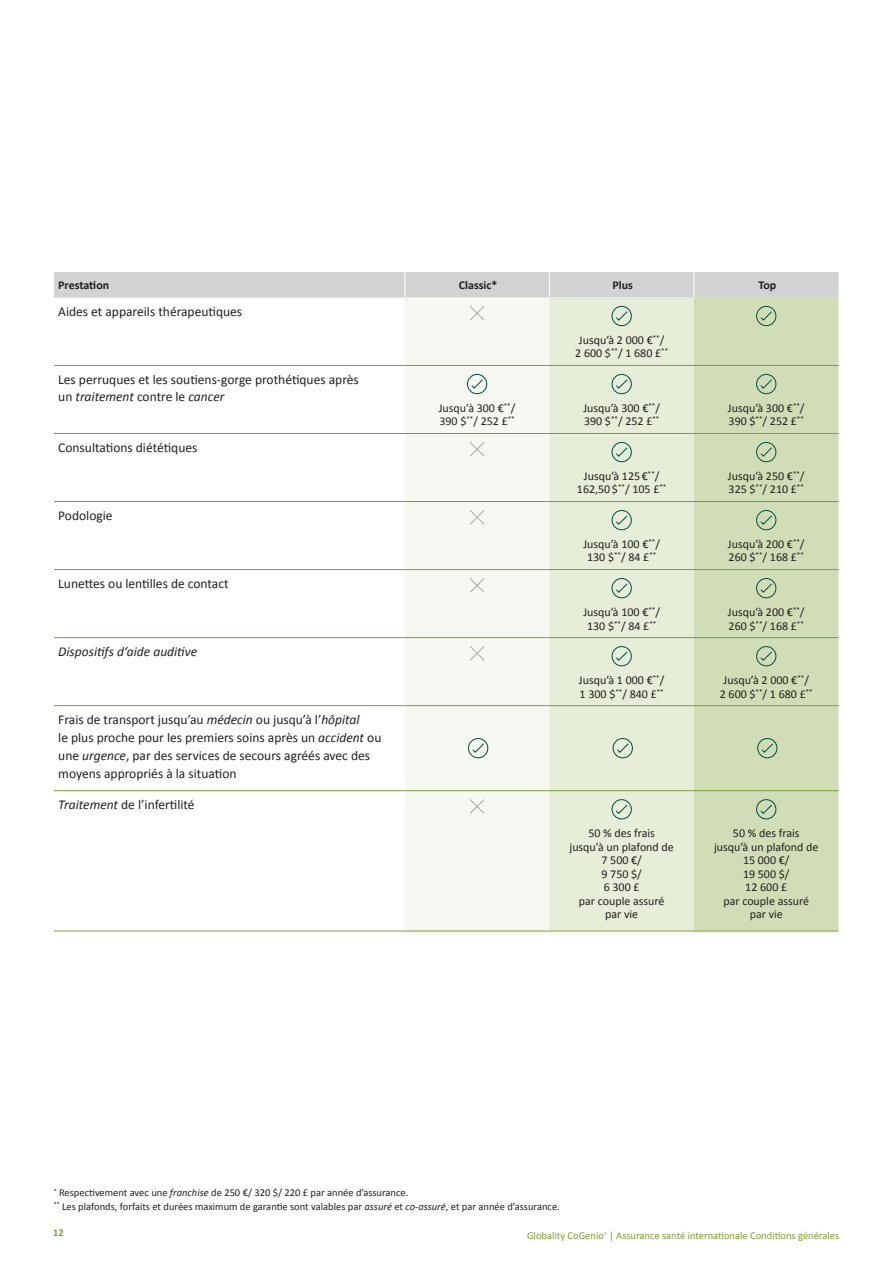
<style>
.page{position:relative;width:893px;height:1263px;background:#fff}
.page>*{position:absolute;margin:0;border:0;box-sizing:border-box;transform-origin:0 0}
.t1{font:13.5px/18px "Calibri";color:#231f20}
.t2{font:italic 13.5px "Calibri";color:#231f20}
.t3{font:12px/13.5px "Calibri";color:#231f20;text-align:center}
.t4{font:700 12px "Calibri";color:#231f20}
.t5{font:10.5px/13.5px "Calibri";color:#231f20}
.t6{font:10.5px "Calibri";color:#78a22d}
.t7{font:700 10.5px "Calibri";color:#78a22d}
.s1{font-style:italic}
</style>
<div class="page">
<div style="left:405px;top:298px;width:144px;height:633px;background:#f5f9f1"></div>
<div style="left:549px;top:298px;width:145px;height:633px;background:#e6edd8"></div>
<div style="left:694px;top:298px;width:144px;height:633px;background:#d0ddb6"></div>
<hr style="left:54px;top:365px;width:351px;height:1px;background:#78a22d">
<hr style="left:405px;top:365px;width:144px;height:1px;background:#78a22d">
<hr style="left:549px;top:365px;width:145px;height:1px;background:#78a22d">
<hr style="left:694px;top:365px;width:144px;height:1px;background:#78a22d">
<hr style="left:405px;top:433px;width:144px;height:1px;background:#78a22d">
<hr style="left:549px;top:433px;width:145px;height:1px;background:#78a22d">
<hr style="left:694px;top:433px;width:144px;height:1px;background:#78a22d">
<hr style="left:405px;top:501px;width:144px;height:1px;background:#78a22d">
<hr style="left:549px;top:501px;width:145px;height:1px;background:#78a22d">
<hr style="left:694px;top:501px;width:144px;height:1px;background:#78a22d">
<hr style="left:405px;top:569px;width:144px;height:1px;background:#78a22d">
<hr style="left:549px;top:569px;width:145px;height:1px;background:#78a22d">
<hr style="left:694px;top:569px;width:144px;height:1px;background:#78a22d">
<hr style="left:54px;top:637px;width:351px;height:1px;background:#78a22d">
<hr style="left:405px;top:637px;width:144px;height:1px;background:#78a22d">
<hr style="left:549px;top:637px;width:145px;height:1px;background:#78a22d">
<hr style="left:694px;top:637px;width:144px;height:1px;background:#78a22d">
<hr style="left:54px;top:705px;width:351px;height:1px;background:#78a22d">
<hr style="left:405px;top:705px;width:144px;height:1px;background:#78a22d">
<hr style="left:549px;top:705px;width:145px;height:1px;background:#78a22d">
<hr style="left:694px;top:705px;width:144px;height:1px;background:#78a22d">
<hr style="left:54px;top:790px;width:351px;height:1px;background:#78a22d">
<hr style="left:405px;top:790px;width:144px;height:1px;background:#78a22d">
<hr style="left:549px;top:790px;width:145px;height:1px;background:#78a22d">
<hr style="left:694px;top:790px;width:144px;height:1px;background:#78a22d">
<hr style="left:54px;top:931px;width:351px;height:1px;background:#78a22d">
<hr style="left:405px;top:931px;width:144px;height:1px;background:#78a22d">
<hr style="left:549px;top:931px;width:145px;height:1px;background:#78a22d">
<hr style="left:694px;top:931px;width:144px;height:1px;background:#78a22d">
<hr style="left:54px;top:433px;width:351px;height:1px;background:#78a22d">
<hr style="left:54px;top:501px;width:351px;height:1px;background:#78a22d">
<hr style="left:54px;top:569px;width:351px;height:1px;background:#78a22d">
<div style="left:54px;top:272px;width:784px;height:26px;background:#d1d2d4"></div>
<svg style="left:469px;top:305px;width:16px;height:16px"></svg>
<div style="left:612px;top:306px;width:20px;height:20px;border:1px solid #004d42;border-radius:50%"></div>
<svg style="left:615px;top:310px;width:13px;height:11px"></svg>
<div style="left:756px;top:306px;width:20px;height:20px;border:1px solid #004d42;border-radius:50%"></div>
<svg style="left:760px;top:310px;width:13px;height:11px"></svg>
<div style="left:467px;top:374px;width:20px;height:20px;border:1px solid #004d42;border-radius:50%"></div>
<svg style="left:470px;top:378px;width:14px;height:11px"></svg>
<div style="left:612px;top:374px;width:20px;height:20px;border:1px solid #004d42;border-radius:50%"></div>
<svg style="left:615px;top:378px;width:13px;height:11px"></svg>
<div style="left:756px;top:374px;width:20px;height:20px;border:1px solid #004d42;border-radius:50%"></div>
<svg style="left:760px;top:378px;width:13px;height:11px"></svg>
<svg style="left:469px;top:441px;width:16px;height:16px"></svg>
<div style="left:612px;top:442px;width:20px;height:20px;border:1px solid #004d42;border-radius:50%"></div>
<svg style="left:615px;top:446px;width:13px;height:11px"></svg>
<div style="left:756px;top:442px;width:20px;height:20px;border:1px solid #004d42;border-radius:50%"></div>
<svg style="left:760px;top:446px;width:13px;height:11px"></svg>
<svg style="left:469px;top:509px;width:16px;height:16px"></svg>
<div style="left:612px;top:510px;width:20px;height:20px;border:1px solid #004d42;border-radius:50%"></div>
<svg style="left:615px;top:514px;width:13px;height:11px"></svg>
<div style="left:756px;top:510px;width:20px;height:20px;border:1px solid #004d42;border-radius:50%"></div>
<svg style="left:760px;top:514px;width:13px;height:11px"></svg>
<svg style="left:469px;top:577px;width:16px;height:17px"></svg>
<div style="left:612px;top:578px;width:20px;height:20px;border:1px solid #004d42;border-radius:50%"></div>
<svg style="left:615px;top:583px;width:13px;height:10px"></svg>
<div style="left:756px;top:578px;width:20px;height:20px;border:1px solid #004d42;border-radius:50%"></div>
<svg style="left:760px;top:583px;width:13px;height:10px"></svg>
<svg style="left:469px;top:645px;width:16px;height:17px"></svg>
<div style="left:612px;top:646px;width:20px;height:20px;border:1px solid #004d42;border-radius:50%"></div>
<svg style="left:615px;top:651px;width:13px;height:10px"></svg>
<div style="left:756px;top:646px;width:20px;height:20px;border:1px solid #004d42;border-radius:50%"></div>
<svg style="left:760px;top:651px;width:13px;height:10px"></svg>
<div style="left:468px;top:738px;width:20px;height:20px;border:1px solid #004d42;border-radius:50%"></div>
<svg style="left:471px;top:742px;width:14px;height:11px"></svg>
<div style="left:613px;top:738px;width:20px;height:20px;border:1px solid #004d42;border-radius:50%"></div>
<svg style="left:616px;top:742px;width:13px;height:11px"></svg>
<div style="left:757px;top:738px;width:20px;height:20px;border:1px solid #004d42;border-radius:50%"></div>
<svg style="left:761px;top:742px;width:13px;height:11px"></svg>
<svg style="left:469px;top:798px;width:16px;height:17px"></svg>
<div style="left:612px;top:799px;width:20px;height:20px;border:1px solid #004d42;border-radius:50%"></div>
<svg style="left:615px;top:804px;width:13px;height:11px"></svg>
<div style="left:756px;top:799px;width:20px;height:20px;border:1px solid #004d42;border-radius:50%"></div>
<svg style="left:760px;top:804px;width:13px;height:11px"></svg>
<p class="t4" style="left:58px;top:278px;width:52px">Prestation</p>
<p class="t4" style="left:459px;top:278px;width:40px">Classic*</p>
<p class="t4" style="left:612px;top:278px;width:22px">Plus</p>
<p class="t4" style="left:758px;top:278px;width:19px">Top</p>
<p class="t1" style="left:58px;top:303px;width:185px">Aides et appareils thérapeutiques</p>
<p class="t3" style="left:575px;top:333px;width:94px">Jusqu’à 2 000 €<sup>**</sup>/<br>2 600 $<sup>**</sup>/ 1 680 £<sup>**</sup></p>
<p class="t1" style="left:58px;top:371px;width:302px;line-height:16.5px">Les perruques et les soutiens-gorge prothétiques après un <span class="s1">traitement</span> contre le <span class="s1">cancer</span></p>
<p class="t3" style="left:439px;top:401px;width:78px;text-align:left">Jusqu’à 300 €<sup>**</sup>/<br>390 $<sup>**</sup>/ 252 £<sup>**</sup></p>
<p class="t3" style="left:583px;top:401px;width:78px;text-align:left">Jusqu’à 300 €<sup>**</sup>/<br>390 $<sup>**</sup>/ 252 £<sup>**</sup></p>
<p class="t3" style="left:728px;top:401px;width:78px;text-align:left">Jusqu’à 300 €<sup>**</sup>/<br>390 $<sup>**</sup>/ 252 £<sup>**</sup></p>
<p class="t1" style="left:58px;top:439px;width:141px">Consultations diététiques</p>
<p class="t3" style="left:577px;top:469px;width:91px">Jusqu’à 125 €<sup>**</sup>/<br>162,50 $<sup>**</sup>/ 105 £<sup>**</sup></p>
<p class="t3" style="left:728px;top:469px;width:78px;text-align:left">Jusqu’à 250 €<sup>**</sup>/<br>325 $<sup>**</sup>/ 210 £<sup>**</sup></p>
<p class="t1" style="left:58px;top:507px;width:56px">Podologie</p>
<p class="t3" style="left:583px;top:537px;width:78px">Jusqu’à 100 €<sup>**</sup>/<br>130 $<sup>**</sup>/ 84 £<sup>**</sup></p>
<p class="t3" style="left:728px;top:537px;width:78px;text-align:left">Jusqu’à 200 €<sup>**</sup>/<br>260 $<sup>**</sup>/ 168 £<sup>**</sup></p>
<p class="t1" style="left:58px;top:575px;width:172px">Lunettes ou lentilles de contact</p>
<p class="t3" style="left:583px;top:605px;width:78px">Jusqu’à 100 €<sup>**</sup>/<br>130 $<sup>**</sup>/ 84 £<sup>**</sup></p>
<p class="t3" style="left:728px;top:605px;width:78px;text-align:left">Jusqu’à 200 €<sup>**</sup>/<br>260 $<sup>**</sup>/ 168 £<sup>**</sup></p>
<p class="t2" style="left:58px;top:642px;width:141px">Dispositifs d‘aide auditive</p>
<p class="t3" style="left:579px;top:673px;width:87px;text-align:left">Jusqu’à 1 000 €<sup>**</sup>/<br>1 300 $<sup>**</sup>/ 840 £<sup>**</sup></p>
<p class="t3" style="left:720px;top:673px;width:94px">Jusqu’à 2 000 €<sup>**</sup>/<br>2 600 $<sup>**</sup>/ 1 680 £<sup>**</sup></p>
<p class="t1" style="left:58px;top:711px;width:325px">Frais de transport jusqu’au <span class="s1">médecin</span> ou jusqu’à l’<span class="s1">hôpital<br></span>le plus proche pour les premiers soins après un <span class="s1">accident</span> ou une <span class="s1">urgence</span>, par des services de secours agréés avec des moyens appropriés à la situation</p>
<p class="t1" style="left:58px;top:796px;width:138px"><span class="s1">Traitement</span> de l’infertilité</p>
<p class="t3" style="left:569px;top:826px;width:106px">50 % des frais<br>jusqu’à un plafond de<br>7 500 €/<br>9 750 $/<br>6 300 £<br>par couple assuré par vie</p>
<p class="t3" style="left:714px;top:826px;width:106px">50 % des frais<br>jusqu’à un plafond de<br>15 000 €/<br>19 500 $/<br>12 600 £<br>par couple assuré par vie</p>
<p class="t5" style="left:54px;top:1186px;width:508px"><sup>*</sup> Respectivement avec une <span class="s1">franchise</span> de 250 €/ 320 $/ 220 £ par année d’assurance.<br><sup>**</sup> Les plafonds, forfaits et durées maximum de garantie sont valables par <span class="s1">assuré</span> et <span class="s1">co-assuré</span>, et par année d’assurance.</p>
<p class="t7" style="left:53px;top:1225px;width:12px">12</p>
<p class="t6" style="left:527px;top:1229px;width:314px">Globality CoGenio<sup>®</sup> | Assurance santé internationale Conditions générales</p>
</div>
